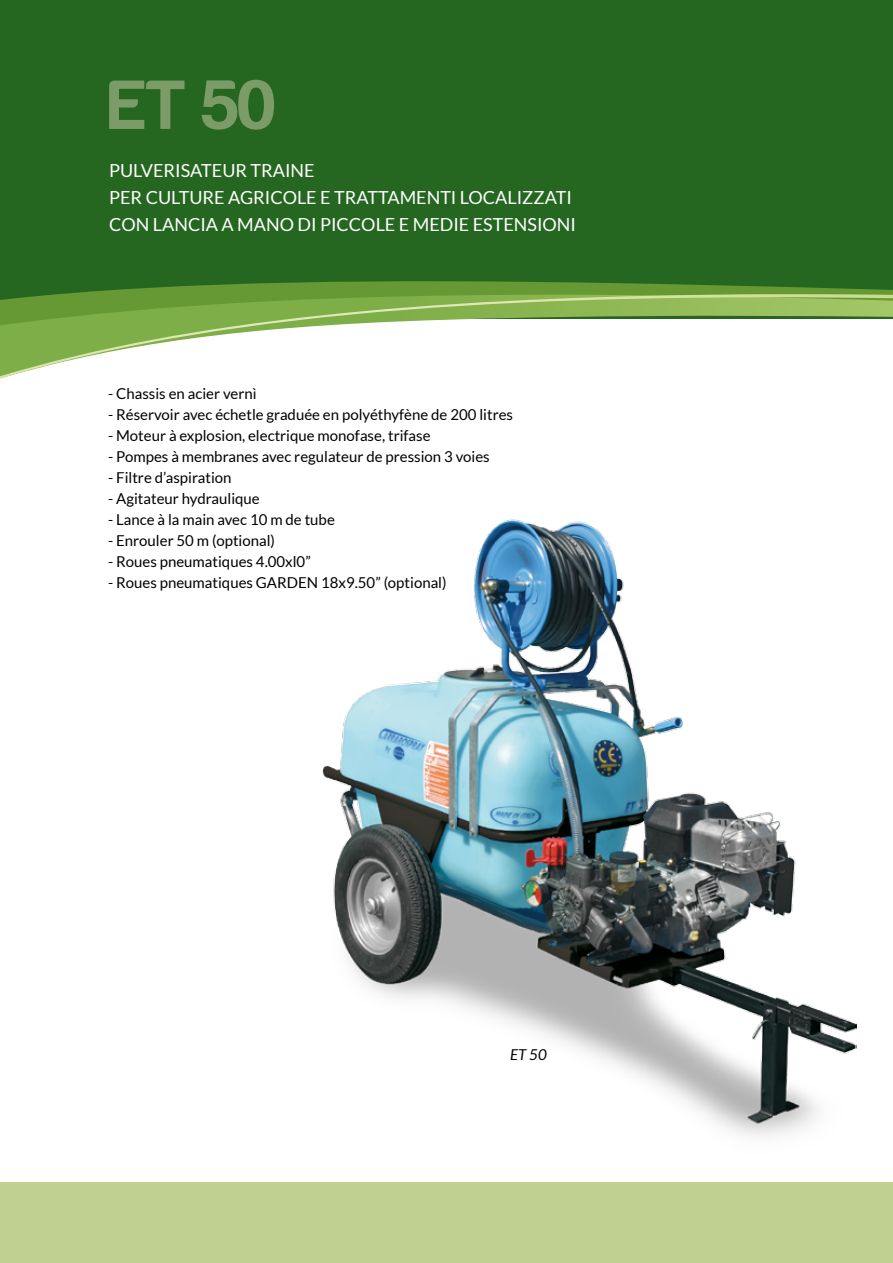
<style>
.page{position:relative;width:893px;height:1263px;background:#fff}
.page>*{position:absolute;margin:0;border:0;box-sizing:border-box;transform-origin:0 0}
.t1{font:72px "Harabara";color:#7b9b67}
.t2{font:18px/27px "Lato";color:#fff}
.t3{font:15px "Lato";color:#000}
.t4{font:italic 15px "Lato";color:#000}
</style>
<div class="page">
<img style="left:322px;top:519px;width:535px;height:618px">
<div style="left:0;top:0;width:893px;height:318px;background:#256720"></div>
<svg style="left:0;top:281px;width:893px;height:98px;fill:#693"></svg>
<svg style="left:0;top:293px;width:893px;height:85px"></svg>
<div style="left:0;top:1182px;width:893px;height:81px;background:#c0d090"></div>
<h1 class="t1" style="left:109px;top:68px;width:168px">ET 50</h1>
<p class="t2" style="left:109px;top:157px;width:468px">PULVERISATEUR TRAINE<br>PER CULTURE AGRICOLE E TRATTAMENTI LOCALIZZATI<br>CON LANCIA A MANO DI PICCOLE E MEDIE ESTENSIONI</p>
<p class="t3" style="left:108px;top:385px;width:150px">- Chassis en acier vernì</p>
<p class="t3" style="left:108px;top:406px;width:406px">- Réservoir avec échetle graduée en polyéthyfène de 200 litres</p>
<p class="t3" style="left:108px;top:427px;width:324px">- Moteur à explosion, electrique monofase, trifase</p>
<p class="t3" style="left:108px;top:448px;width:383px">- Pompes à membranes avec regulateur de pression 3 voies</p>
<p class="t3" style="left:108px;top:469px;width:125px">- Filtre d’aspiration</p>
<p class="t3" style="left:108px;top:490px;width:153px">- Agitateur hydraulique</p>
<p class="t3" style="left:108px;top:511px;width:228px">- Lance à la main avec 10 m de tube</p>
<p class="t3" style="left:108px;top:532px;width:168px">- Enrouler 50 m (optional)</p>
<p class="t3" style="left:108px;top:553px;width:204px">- Roues pneumatiques 4.00xl0”</p>
<p class="t3" style="left:108px;top:574px;width:340px">- Roues pneumatiques GARDEN 18x9.50” (optional)</p>
<p class="t4" style="left:510px;top:1046px;width:38px">ET 50</p>
</div>
